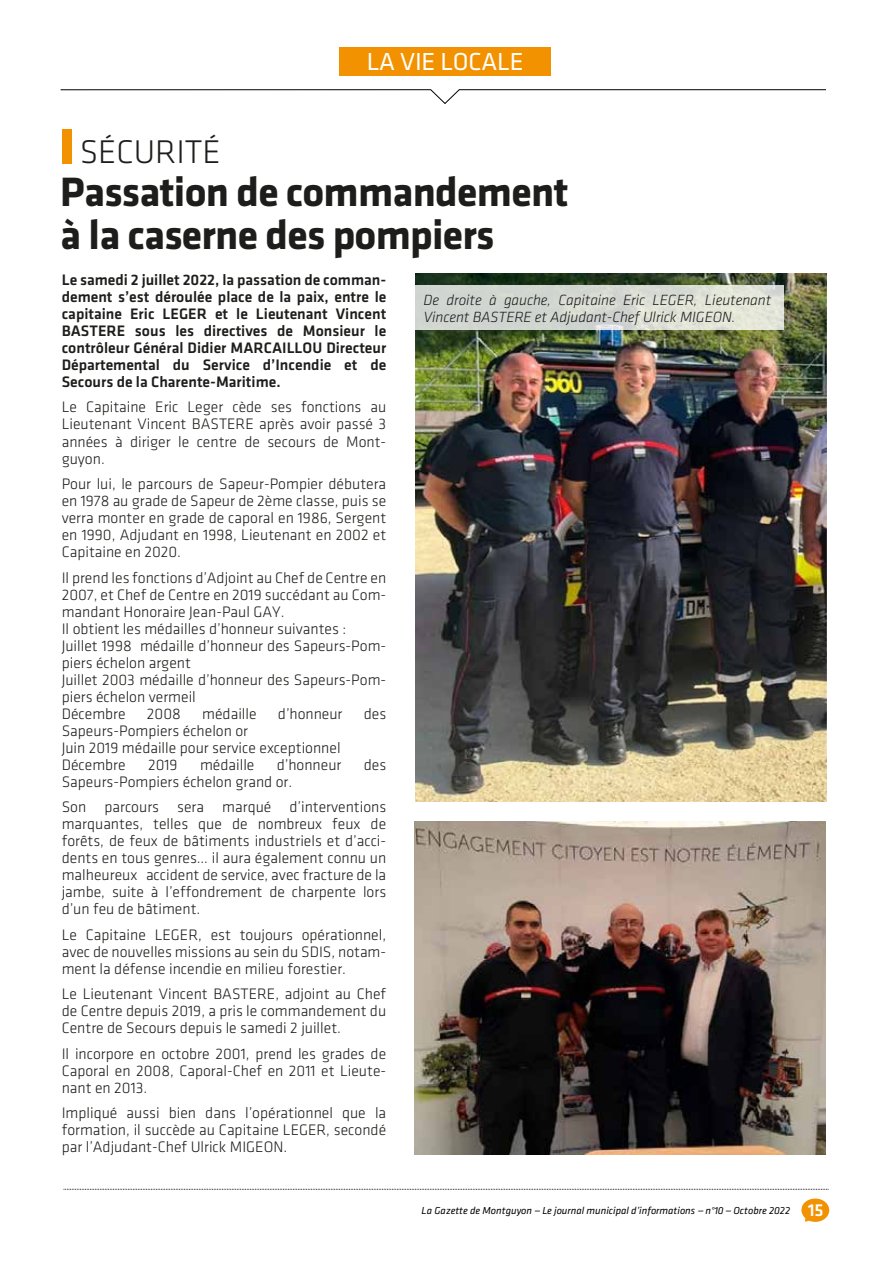
<style>
.page{position:relative;width:893px;height:1263px;background:#fff}
.page>*{position:absolute;margin:0;border:0;box-sizing:border-box;transform-origin:0 0}
.t1{font:700 42.45px/42.5px "Klavika";letter-spacing:-.02em;color:#1d1d1b}
.t2{font:300 34.05px "Klavika";color:#1d1d1b}
.t3{font:25.5px "Klavika";letter-spacing:-.01em;color:#fff}
.t4{font:300 15.75px/17px "Klavika";color:#1d1d1b;text-align:justify}
.t5{font:500 15.75px/17px "Klavika";color:#1d1d1b;text-align:justify}
.t6{font:italic 300 15.3px/17px "Klavika";letter-spacing:-.005em;color:#1d1d1b}
.t7{font:italic 10.5px "Klavika";color:#010000}
.s1{font-weight:500;font-style:normal;font-size:18px;color:#fff}
</style>
<div class="page">
<div style="left:62px;top:129px;width:10px;height:34px;background:#f29200"></div>
<img style="left:415px;top:821px;width:410px;height:333px">
<svg style="left:63px;top:1189px;width:766px;height:1px"></svg>
<svg style="left:801px;top:1198px;width:28px;height:24px"></svg>
<svg style="left:60px;top:89px;width:766px;height:15px"></svg>
<div style="left:339px;top:47px;width:211px;height:29px;background:#f29200"></div>
<img style="left:416px;top:274px;width:411px;height:528px">
<div style="left:416px;top:285px;width:368px;height:44px;background:linear-gradient(to right,#ccd1ce,#e4e6d9)"></div>
<h3 class="t3" style="left:367px;top:48px;width:158px">LA VIE LOCALE</h3>
<h2 class="t2" style="left:80px;top:134px;width:142px">SÉCURITÉ</h2>
<h1 class="t1" style="left:60px;top:171px;width:510px">Passation de commandement à la caserne des pompiers</h1>
<p class="t5" style="left:62px;top:271px;width:326px">Le samedi 2 juillet 2022, la passation de comman&shy;dement s’est déroulée place de la paix, entre le capitaine Eric LEGER et le Lieutenant Vincent BASTERE sous les directives de Monsieur le contrôleur Général Didier MARCAILLOU Directeur Départemental du Service d’Incendie et de Secours de la Charente-Maritime.</p>
<p class="t4" style="left:62px;top:399px;width:326px">Le Capitaine Eric Leger cède ses fonctions au Lieutenant Vincent BASTERE après avoir passé 3 années à diriger le centre de secours de Mont&shy;guyon.</p>
<p class="t4" style="left:62px;top:475px;width:326px">Pour lui, le parcours de Sapeur-Pompier débutera en 1978 au grade de Sapeur de 2ème classe, puis se verra monter en grade de caporal en 1986, Sergent en 1990, Adjudant en 1998, Lieutenant en 2002 et Capitaine en 2020.</p>
<p class="t4" style="left:62px;top:569px;width:326px;text-align:left">Il prend les fonctions d’Adjoint au Chef de Centre en 2007, et Chef de Centre en 2019 succédant au Com&shy;mandant Honoraire Jean-Paul GAY.<br>Il obtient les médailles d’honneur suivantes :<br>Juillet 1998 médaille d’honneur des Sapeurs-Pom&shy;piers échelon argent<br>Juillet 2003 médaille d’honneur des Sapeurs-Pom&shy;piers échelon vermeil<br>Décembre</p>
<p class="t6" style="left:423px;top:292px;width:349px">De droite à gauche, Capitaine Eric LEGER, Lieutenant<br>Vincent BASTERE et Adjudant-Chef Ulrick MIGEON.</p>
<p class="t4" style="left:147px;top:705px;width:35px">2008</p>
<p class="t4" style="left:202px;top:705px;width:56px">médaille</p>
<p class="t4" style="left:278px;top:705px;width:66px">d’honneur</p>
<p class="t4" style="left:364px;top:705px;width:24px">des</p>
<p class="t4" style="left:62px;top:722px;width:280px;text-align:left">Sapeurs-Pompiers échelon or<br>Juin 2019 médaille pour service exceptionnel<br>Décembre</p>
<p class="t4" style="left:148px;top:756px;width:31px">2019</p>
<p class="t4" style="left:200px;top:756px;width:56px">médaille</p>
<p class="t4" style="left:277px;top:756px;width:66px">d’honneur</p>
<p class="t4" style="left:364px;top:756px;width:24px">des</p>
<p class="t4" style="left:62px;top:769px;width:326px;line-height:25.5px">Sapeurs-Pompiers échelon grand or.<br>Son parcours sera marqué d’interventions</p>
<p class="t4" style="left:62px;top:816px;width:326px">marquantes, telles que de nombreux feux de forêts, de feux de bâtiments industriels et d’acci&shy;dents en tous genres… il aura également connu un malheureux accident de service, avec fracture de la jambe, suite à l’effondrement de charpente lors d’un feu de bâtiment.</p>
<p class="t4" style="left:62px;top:926px;width:326px">Le Capitaine LEGER, est toujours opérationnel, avec de nouvelles missions au sein du SDIS, notam&shy;ment la défense incendie en milieu forestier.</p>
<p class="t4" style="left:62px;top:986px;width:326px">Le Lieutenant Vincent BASTERE, adjoint au Chef de Centre depuis 2019, a pris le commandement du Centre de Secours depuis le samedi 2 juillet.</p>
<p class="t4" style="left:62px;top:1045px;width:326px">Il incorpore en octobre 2001, prend les grades de Caporal en 2008, Caporal-Chef en 2011 et Lieute&shy;nant en 2013.</p>
<p class="t4" style="left:62px;top:1105px;width:326px">Impliqué aussi bien dans l’opérationnel que la formation, il succède au Capitaine LEGER, secondé par l’Adjudant-Chef Ulrick MIGEON.</p>
<p class="t7" style="left:422px;top:1205px;width:403px">La Gazette de Montguyon —Le journal municipal d’informations — n°10 — Octobre 2022 <span class="s1">15</span></p>
</div>
